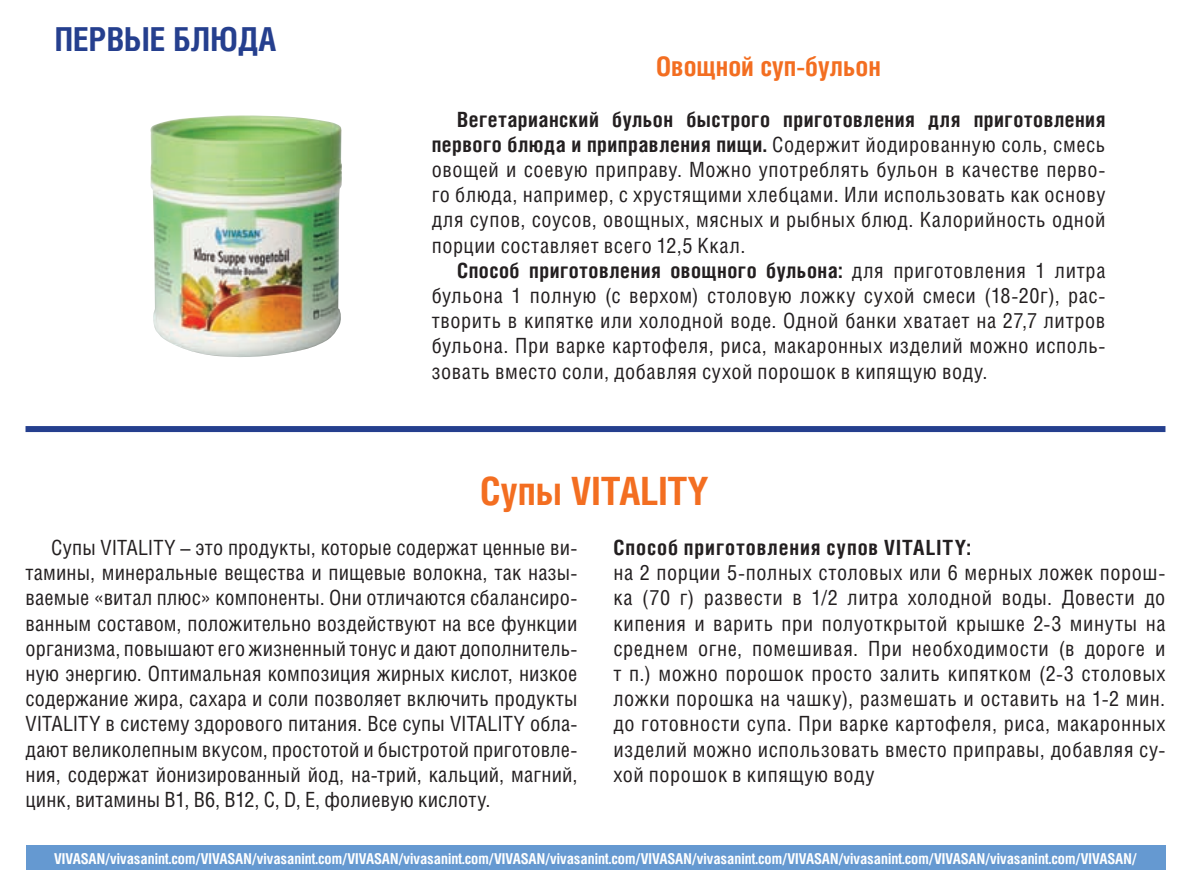
<style>
.page{position:relative;width:1191px;height:893px;background:#fff}
.page>*{position:absolute;margin:0;border:0;box-sizing:border-box;transform-origin:0 0}
.t1{font:700 39px "Helios Cond C";color:#f36e21}
.t2{font:700 33px "Helios Cond C";color:#253f8e}
.t3{font:700 27px "Helios Cond C";color:#f36e21}
.t4{font:21px/25.2px "Helios Cond C";letter-spacing:.025em;color:#231f20;text-align:justify}
.t5{font:700 21px "Helios Cond C";letter-spacing:.045em;color:#231f20}
.t6{font:700 15px "Helios Cond C";color:#fff}
.s1{font-weight:700}
</style>
<div class="page">
<div style="left:26px;top:845px;width:1139px;height:24px;background:#6599d1"></div>
<img style="left:150px;top:115px;width:192px;height:242px">
<div style="left:26px;top:426px;width:1139px;height:6px;background:#253f8e"></div>
<h2 class="t2" style="left:55px;top:19px;width:223px">ПЕРВЫЕ БЛЮДА</h2>
<p class="t3" style="left:656px;top:50px;width:226px">Овощной суп-бульон</p>
<p class="t4" style="left:432px;top:106px;width:675px;text-indent:26px"><span class="s1">Вегетарианский бульон быстрого приготовления для приготовления первого блюда и приправления пищи.</span> Содержит йодированную соль, смесь овощей и соевую приправу. Можно употреблять бульон в качестве перво&shy;го блюда, например, с хрустящими хлебцами. Или использовать как основу для супов, соусов, овощных, мясных и рыбных блюд. Калорийность одной порции составляет всего 12,5 Ккал.</p>
<p class="t4" style="left:432px;top:257px;width:675px;text-indent:26px"><span class="s1">Способ приготовления овощного бульона:</span> для приготовления 1 литра бульона 1 полную (с верхом) столовую ложку сухой смеси (18-20г), рас&shy;творить в кипятке или холодной воде. Одной банки хватает на 27,7 литров бульона. При варке картофеля, риса, макаронных изделий можно исполь&shy;зовать вместо соли, добавляя сухой порошок в кипящую воду.</p>
<h1 class="t1" style="left:480px;top:467px;width:230px">Супы VITALITY</h1>
<p class="t4" style="left:26px;top:535px;width:553px;text-indent:26px">Супы VITALITY – это продукты, которые содержат ценные ви&shy;тамины, минеральные вещества и пищевые волокна, так назы&shy;ваемые «витал плюс» компоненты. Они отличаются сбалансиро&shy;ванным составом, положительно воздействуют на все функции организма, повышают его жизненный тонус и дают дополнитель&shy;ную энергию. Оптимальная композиция жирных кислот, низкое содержание жира, сахара и соли позволяет включить продукты VITALITY в систему здорового питания. Все супы VITALITY обла&shy;дают великолепным вкусом, простотой и быстротой приготовле&shy;ния, содержат йонизированный йод, на-трий, кальций, магний, цинк, витамины В1, В6, B12, C, D, E, фолиевую кислоту.</p>
<p class="t5" style="left:613px;top:535px;width:359px">Способ приготовления супов VITALITY:</p>
<p class="t4" style="left:613px;top:560px;width:553px">на 2 порции 5-полных столовых или 6 мерных ложек порош&shy;ка (70 г) развести в 1/2 литра холодной воды. Довести до кипения и варить при полуоткрытой крышке 2-3 минуты на среднем огне, помешивая. При необходимости (в дороге и т п.) можно порошок просто залить кипятком (2-3 столовых ложки порошка на чашку), размешать и оставить на 1-2 мин. до готовности супа. При варке картофеля, риса, макаронных изделий можно использовать вместо приправы, добавляя су&shy;хой порошок в кипящую воду</p>
<p class="t6" style="left:54px;top:849px;width:1084px">VIVASAN/vivasanint.com/VIVASAN/vivasanint.com/VIVASAN/vivasanint.com/VIVASAN/vivasanint.com/VIVASAN/vivasanint.com/VIVASAN/vivasanint.com/VIVASAN/vivasanint.com/VIVASAN/</p>
</div>
